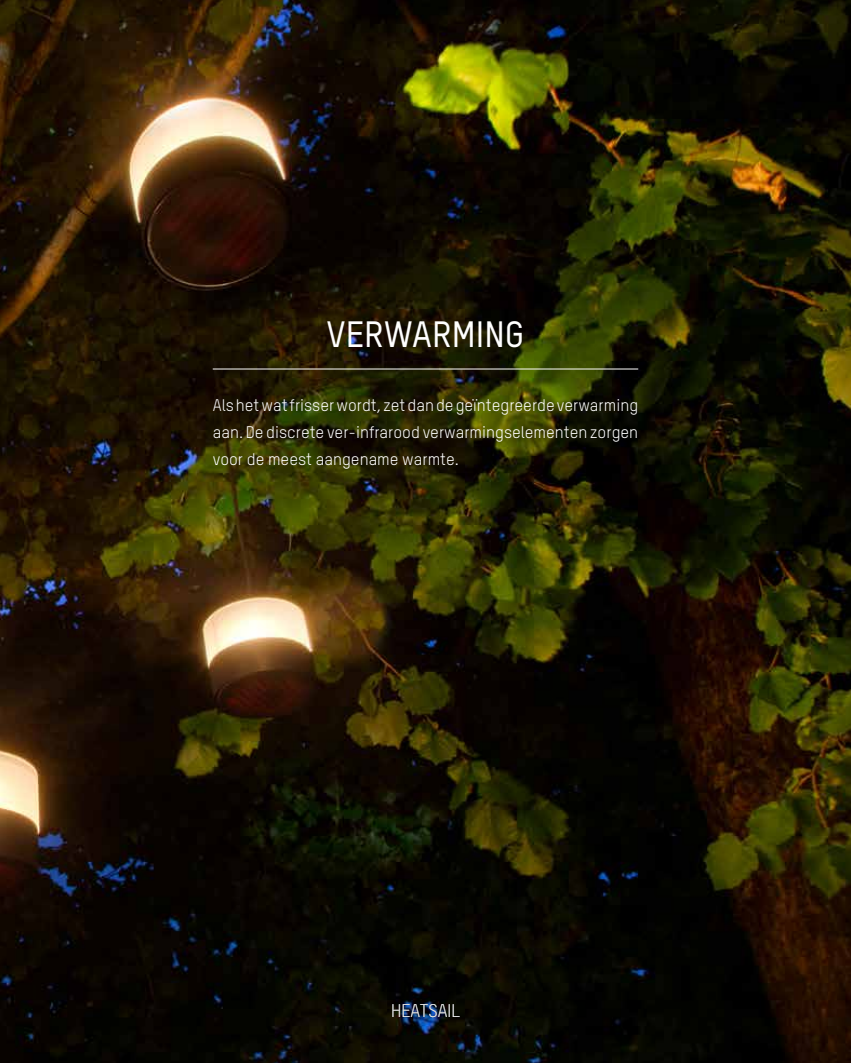
<style>
.page{position:relative;width:851px;height:1063px;background:#fff}
.page>*{position:absolute;margin:0;border:0;box-sizing:border-box;transform-origin:0 0}
.t1{font:500 36px "TSTARPRO";color:#fff}
.t2{font:300 18px "TSTARPRO";color:#fff}
.t3{font:16.5px/27px "TSTARPRO";color:#fff;text-align:justify}
</style>
<div class="page">
<img style="left:0;top:0;width:850px;height:1063px">
<hr style="left:213px;top:369px;width:425px;height:1px;background:#fff">
<h1 class="t1" style="left:326px;top:312px;width:199px">VERWARMING</h1>
<p class="t3" style="left:213px;top:392px;width:427px">Als het wat frisser wordt, zet dan de geïntegreerde verwarming aan. De discrete ver-infrarood verwarmingselementen zorgen voor de meest aangename warmte.</p>
<p class="t2" style="left:391px;top:1000px;width:70px">HEATSAIL</p>
</div>
